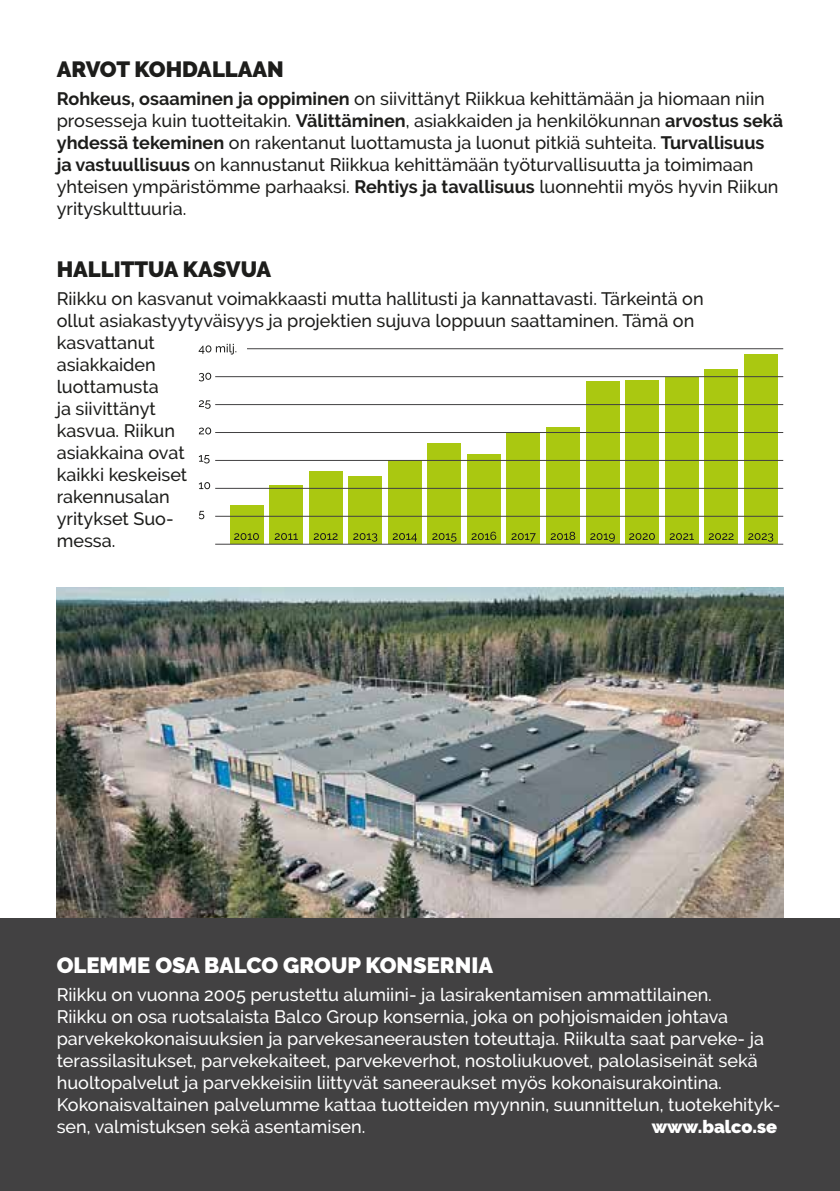
<style>
.page{position:relative;width:840px;height:1191px;background:#fff}
.page>*{position:absolute;margin:0;border:0;box-sizing:border-box;transform-origin:0 0}
.t1{font:900 22px "Raleway";color:#1d1d1b}
.t2{font:900 22px "Raleway";color:#fff}
.t3{font:500 18px/22px "Raleway";color:#1d1d1b}
.t4{font:500 18px/22px "Raleway";color:#fff}
.t5{font:900 18px "Raleway";color:#fff}
.s1{font-weight:700}
</style>
<div class="page">
<img style="left:57px;top:587px;width:725px;height:331px">
<div style="left:0;top:918px;width:839px;height:273px;background:#424142"></div>
<svg style="left:198px;top:344px;width:38px;height:10px"></svg>
<svg style="left:199px;top:373px;width:12px;height:8px"></svg>
<svg style="left:199px;top:400px;width:11px;height:9px"></svg>
<svg style="left:199px;top:427px;width:12px;height:7px"></svg>
<svg style="left:199px;top:455px;width:10px;height:8px"></svg>
<svg style="left:199px;top:482px;width:11px;height:7px"></svg>
<svg style="left:199px;top:511px;width:5px;height:8px"></svg>
<div style="left:230px;top:505px;width:33px;height:39px;background:#aac811"></div>
<div style="left:269px;top:485px;width:34px;height:59px;background:#aac811"></div>
<div style="left:309px;top:471px;width:33px;height:73px;background:#aac811"></div>
<div style="left:348px;top:476px;width:34px;height:68px;background:#aac811"></div>
<div style="left:388px;top:460px;width:33px;height:84px;background:#aac811"></div>
<div style="left:427px;top:443px;width:34px;height:101px;background:#aac811"></div>
<div style="left:467px;top:454px;width:33px;height:90px;background:#aac811"></div>
<div style="left:506px;top:434px;width:34px;height:110px;background:#aac811"></div>
<div style="left:546px;top:427px;width:33px;height:117px;background:#aac811"></div>
<div style="left:585px;top:381px;width:34px;height:163px;background:#aac811"></div>
<svg style="left:234px;top:533px;width:25px;height:7px"></svg>
<svg style="left:274px;top:533px;width:24px;height:7px"></svg>
<svg style="left:313px;top:533px;width:24px;height:7px"></svg>
<svg style="left:353px;top:533px;width:24px;height:9px"></svg>
<svg style="left:392px;top:533px;width:25px;height:8px"></svg>
<svg style="left:432px;top:533px;width:24px;height:9px"></svg>
<svg style="left:471px;top:531px;width:25px;height:9px"></svg>
<svg style="left:511px;top:533px;width:24px;height:8px"></svg>
<svg style="left:550px;top:531px;width:25px;height:9px"></svg>
<svg style="left:590px;top:533px;width:24px;height:9px"></svg>
<div style="left:625px;top:380px;width:33px;height:164px;background:#aac811"></div>
<svg style="left:629px;top:533px;width:25px;height:7px"></svg>
<div style="left:664px;top:377px;width:34px;height:167px;background:#aac811"></div>
<svg style="left:669px;top:533px;width:24px;height:7px"></svg>
<div style="left:704px;top:369px;width:33px;height:175px;background:#aac811"></div>
<svg style="left:708px;top:533px;width:25px;height:7px"></svg>
<div style="left:743px;top:355px;width:34px;height:189px;background:#aac811"></div>
<svg style="left:748px;top:533px;width:24px;height:9px"></svg>
<hr style="left:215px;top:544px;width:567px;height:1px;background:#424142">
<hr style="left:215px;top:516px;width:567px;height:1px;background:#424142">
<hr style="left:215px;top:488px;width:567px;height:1px;background:#424142">
<hr style="left:215px;top:460px;width:567px;height:1px;background:#424142">
<hr style="left:215px;top:432px;width:567px;height:1px;background:#424142">
<hr style="left:215px;top:404px;width:567px;height:1px;background:#424142">
<hr style="left:215px;top:376px;width:567px;height:1px;background:#424142">
<hr style="left:247px;top:348px;width:535px;height:1px;background:#424142">
<p class="t1" style="left:57px;top:57px;width:228px">ARVOT KOHDALLAAN</p>
<p class="t3" style="left:57px;top:88px;width:727px"><span class="s1">Rohkeus, osaaminen ja oppiminen</span> on siivittänyt Riikkua kehittämään ja hiomaan niin prosesseja kuin tuotteitakin. <span class="s1">Välittäminen</span>, asiakkaiden ja henkilökunnan <span class="s1">arvostus sekä yhdessä tekeminen</span> on rakentanut luottamusta ja luonut pitkiä suhteita. <span class="s1">Turvallisuus ja vastuullisuus</span> on kannustanut Riikkua kehittämään työturvallisuutta ja toimimaan yhteisen ympäristömme parhaaksi. <span class="s1">Rehtiys ja tavallisuus</span> luonnehtii myös hyvin Riikun yrityskulttuuria.</p>
<p class="t1" style="left:57px;top:256px;width:216px">HALLITTUA KASVUA</p>
<p class="t3" style="left:57px;top:287px;width:648px">Riikku on kasvanut voimakkaasti mutta hallitusti ja kannattavasti. Tärkeintä on ollut asiakastyytyväisyys ja projektien sujuva loppuun saattaminen. Tämä on kasvattanut<br>asiakkaiden<br>luottamusta<br>ja siivittänyt<br>kasvua. Riikun<br>asiakkaina ovat<br>kaikki keskeiset<br>rakennusalan<br>yritykset Suo-<br>messa.</p>
<p class="t2" style="left:57px;top:952px;width:437px">OLEMME OSA BALCO GROUP KONSERNIA</p>
<p class="t4" style="left:57px;top:983px;width:725px">Riikku on vuonna 2005 perustettu alumiini- ja lasirakentamisen ammattilainen.<br>Riikku on osa ruotsalaista Balco Group konsernia, joka on pohjoismaiden johtava parvekekokonaisuuksien ja parvekesaneerausten toteuttaja. Riikulta saat parveke- ja terassilasitukset, parvekekaiteet, parvekeverhot, nostoliukuovet, palolasiseinät sekä huoltopalvelut ja parvekkeisiin liittyvät saneeraukset myös kokonaisurakointina.<br>Kokonaisvaltainen palvelumme kattaa tuotteiden myynnin, suunnittelun, tuotekehityk&shy;sen, valmistuksen sekä asentamisen.</p>
<p class="t5" style="left:651px;top:1116px;width:127px">WWW.BALCO.SE</p>
</div>
